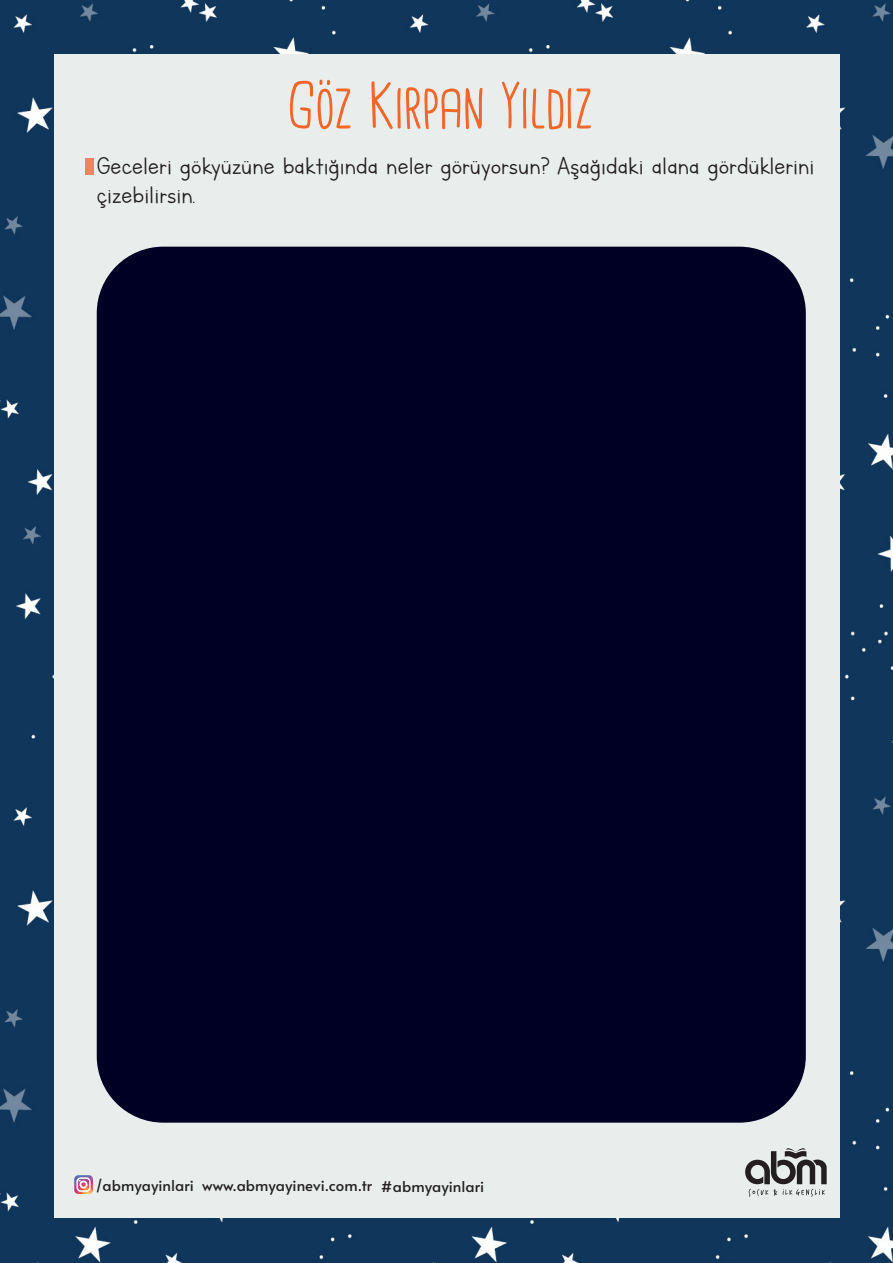
<style>
.page{position:relative;width:893px;height:1263px;background:#10365b}
.page>*{position:absolute;margin:0;border:0;box-sizing:border-box;transform-origin:0 0}
.t1{font:62.4px "Cardenio Modern";color:#f2662a}
.t2{font:28.5px/28.5px "Lettersfor Learners";color:#231f20}
.t3{font:15px "Alata";color:#231f20}
</style>
<div class="page">
<div style="left:54px;top:54px;width:786px;height:1163px;background:#e9eeec"></div>
<svg style="left:745px;top:1148px;width:82px;height:49px"></svg>
<svg style="left:74px;top:1175px;width:19px;height:19px"></svg>
<div style="left:85px;top:158px;width:9px;height:16px;background:#f48165"></div>
<div style="left:97px;top:247px;width:709px;height:876px;background:#000025;border-radius:67px"></div>
<p class="t1" style="left:287px;top:68px;width:307px">Göz Kırpan Yıldız</p>
<p class="t2" style="left:97px;top:152px;width:719px">Geceleri gökyüzüne baktığında neler görüyorsun? Aşağıdaki alana gördüklerini çizebilirsin.</p>
<p class="t3" style="left:96px;top:1172px;width:100px">/abmyayinlari</p>
<p class="t3" style="left:202px;top:1172px;width:172px">www.abmyayinevi.com.tr</p>
<p class="t3" style="left:380px;top:1173px;width:105px">#abmyayinlari</p>
</div>
